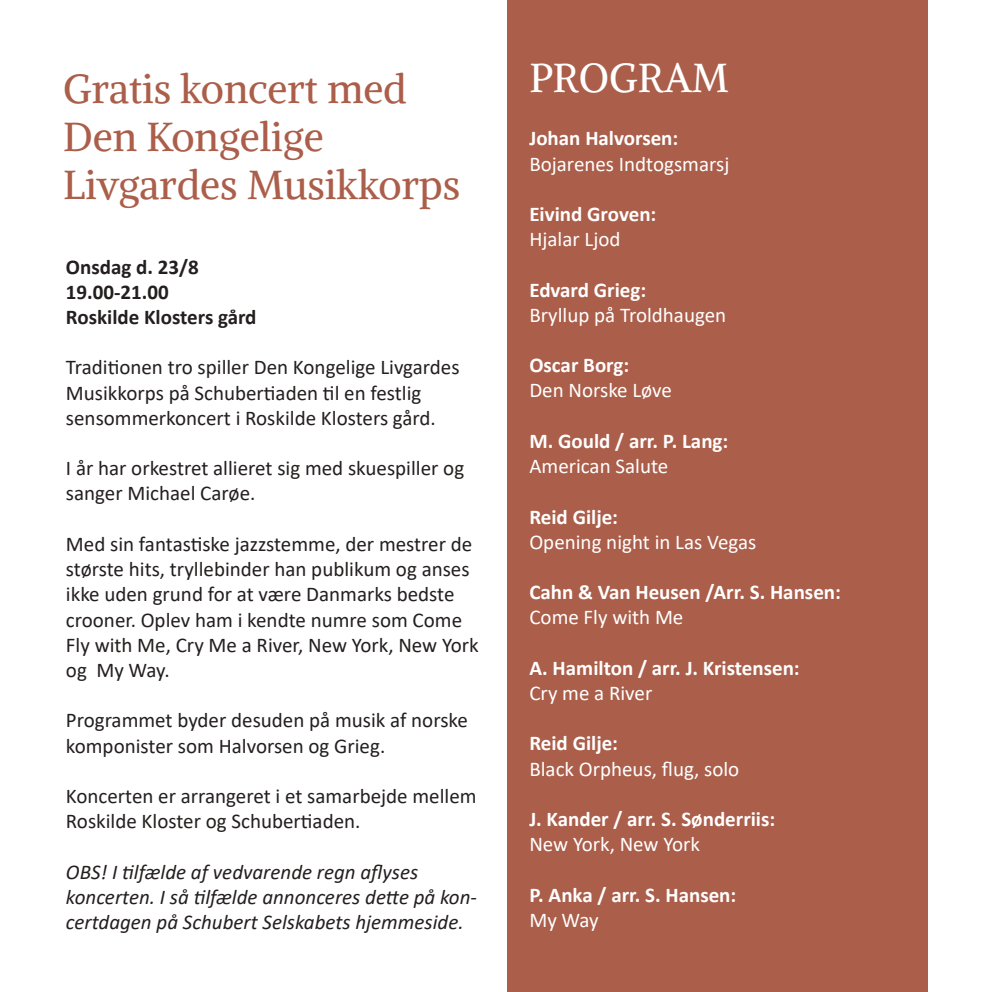
<style>
.page{position:relative;width:992px;height:992px;background:#fff}
.page>*{position:absolute;margin:0;border:0;box-sizing:border-box;transform-origin:0 0}
.t1{font:40.25px/48.3px "Alike";color:#ab5e4a}
.t2{font:40.25px "Alike";color:#fff}
.t3{font:21px/25.2px "Calibri";color:#241f1f}
.t4{font:700 21px "Calibri";color:#fff}
.t5{font:21px "Calibri";color:#fff}
.t6{font:italic 21px/25.2px "Calibri";color:#241f1f}
.t7{font:700 21px/25.2px "Calibri";color:#241f1f}
</style>
<div class="page">
<div style="left:507px;top:0;width:421px;height:992px;background:#ab5e4a"></div>
<h1 class="t1" style="left:63px;top:64px;width:398px">Gratis koncert med<br>Den Kongelige<br>Livgardes Musikkorps</h1>
<h1 class="t2" style="left:529px;top:53px;width:201px">PROGRAM</h1>
<p class="t4" style="left:529px;top:124px;width:150px">Johan Halvorsen:</p>
<p class="t5" style="left:529px;top:149px;width:201px">Bojarenes Indtogsmarsj</p>
<p class="t4" style="left:529px;top:199px;width:128px">Eivind Groven:</p>
<p class="t5" style="left:529px;top:225px;width:93px">Hjalar Ljod</p>
<p class="t4" style="left:529px;top:275px;width:118px">Edvard Grieg:</p>
<p class="t5" style="left:529px;top:300px;width:198px">Bryllup på Troldhaugen</p>
<p class="t4" style="left:529px;top:350px;width:101px">Oscar Borg:</p>
<p class="t5" style="left:529px;top:376px;width:144px">Den Norske Løve</p>
<p class="t4" style="left:529px;top:426px;width:200px">M. Gould / arr. P. Lang:</p>
<p class="t5" style="left:529px;top:451px;width:140px">American Salute</p>
<p class="t4" style="left:529px;top:502px;width:90px">Reid Gilje:</p>
<p class="t5" style="left:529px;top:527px;width:228px">Opening night in Las Vegas</p>
<p class="t4" style="left:529px;top:577px;width:313px">Cahn &amp; Van Heusen /Arr. S. Hansen:</p>
<p class="t5" style="left:529px;top:603px;width:155px">Come Fly with Me</p>
<p class="t4" style="left:529px;top:653px;width:272px">A. Hamilton / arr. J. Kristensen:</p>
<p class="t5" style="left:529px;top:678px;width:124px">Cry me a River</p>
<p class="t4" style="left:529px;top:728px;width:90px">Reid Gilje:</p>
<p class="t5" style="left:529px;top:754px;width:211px">Black Orpheus, flug, solo</p>
<p class="t4" style="left:529px;top:804px;width:247px">J. Kander / arr. S. Sønderriis:</p>
<p class="t5" style="left:529px;top:829px;width:172px">New York, New York</p>
<p class="t4" style="left:529px;top:880px;width:208px">P. Anka / arr. S. Hansen:</p>
<p class="t5" style="left:529px;top:905px;width:71px">My Way</p>
<p class="t7" style="left:66px;top:254px;width:192px">Onsdag d. 23/8<br>19.00-21.00<br>Roskilde Klosters gård</p>
<p class="t3" style="left:66px;top:354px;width:395px">Traditionen tro spiller Den Kongelige Livgardes<br>Musikkorps på Schubertiaden til en festlig sensommerkoncert i Roskilde Klosters gård.</p>
<p class="t3" style="left:66px;top:455px;width:400px">I år har orkestret allieret sig med skuespiller og sanger Michael Carøe.</p>
<p class="t3" style="left:66px;top:531px;width:414px">Med sin fantastiske jazzstemme, der mestrer de største hits, tryllebinder han publikum og anses ikke uden grund for at være Danmarks bedste crooner. Oplev ham i kendte numre som Come Fly with Me, Cry Me a River, New York, New York og My Way.</p>
<p class="t3" style="left:66px;top:707px;width:403px">Programmet byder desuden på musik af norske komponister som Halvorsen og Grieg.</p>
<p class="t3" style="left:66px;top:783px;width:412px">Koncerten er arrangeret i et samarbejde mellem<br>Roskilde Kloster og Schubertiaden.</p>
<p class="t6" style="left:66px;top:858px;width:412px">OBS! I tilfælde af vedvarende regn aflyses koncerten. I så tilfælde annonceres dette på kon&shy;certdagen på Schubert Selskabets hjemmeside.</p>
</div>
